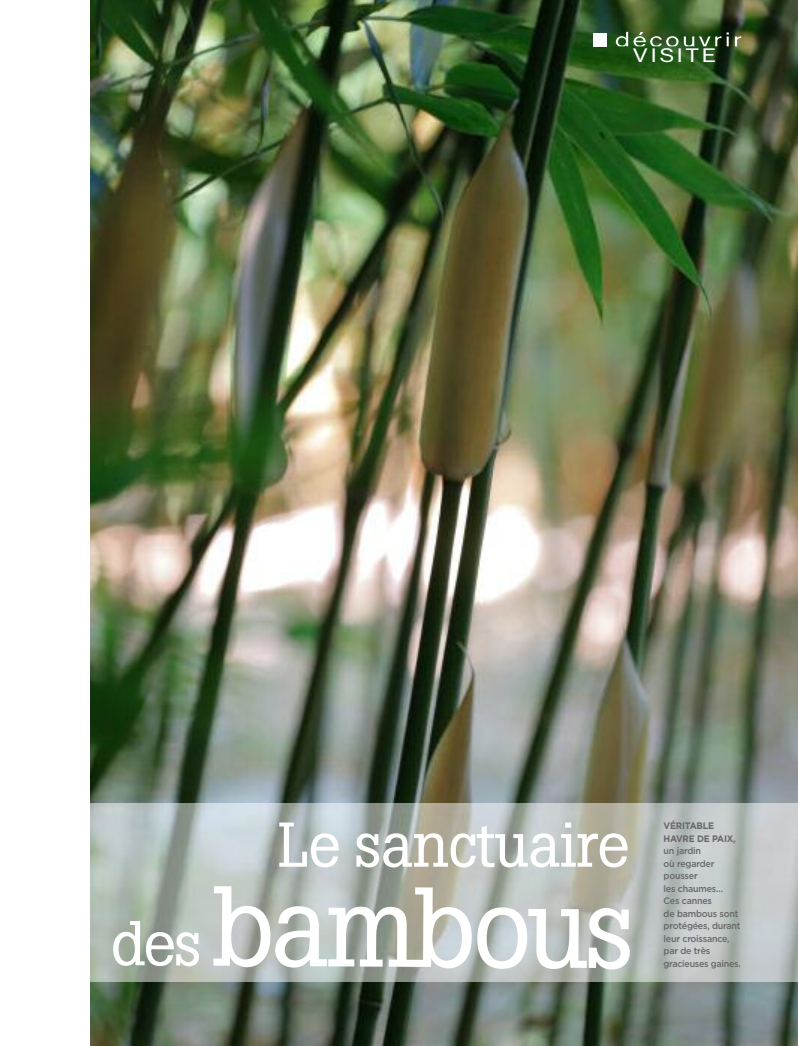
<style>
.page{position:relative;width:798px;height:1046px;background:#fff}
.page>*{position:absolute;margin:0;border:0;box-sizing:border-box;transform-origin:0 0}
.t1{font:112.5px "Boton";letter-spacing:-.04em;color:#fff}
.t2{font:62.5px "Boton";letter-spacing:-.015em;color:#fff}
.t3{font:20px "Chalet";letter-spacing:.095em;color:#fff;scale:1.25 1}
.t4{font:500 9.38px/12.5px "Gotham";letter-spacing:-.025em;color:#686768;scale:.95 1}
.t5{font:700 9.38px/12.5px "Gotham";letter-spacing:-.025em;color:#686768;scale:.95 1}
.s1{font-size:62.5px}
</style>
<div class="page">
<img style="left:90px;top:0;width:707px;height:1045px">
<img style="left:90px;top:803px;width:707px;height:178px">
<svg style="left:615px;top:32px;width:126px;height:14px;background:#54704a"></svg>
<div style="left:592px;top:33px;width:14px;height:14px;background:#fff"></div>
<h3 class="t3" style="left:632px;top:49px;width:68px">VISITE</h3>
<h2 class="t2" style="left:278px;top:822px;width:353px">Le sanctuaire</h2>
<h1 class="t1" style="left:110px;top:887px;width:525px"><span class="s1">des</span> bambous</h1>
<p class="t5" style="left:663px;top:819px;width:77px">VÉRITABLE<br>HAVRE DE PAIX,</p>
<p class="t4" style="left:663px;top:844px;width:83px">un jardin<br>où regarder pousser<br>les chaumes…<br>Ces cannes<br>de bambous sont protégées, durant leur croissance, par de très gracieuses gaines.</p>
</div>
